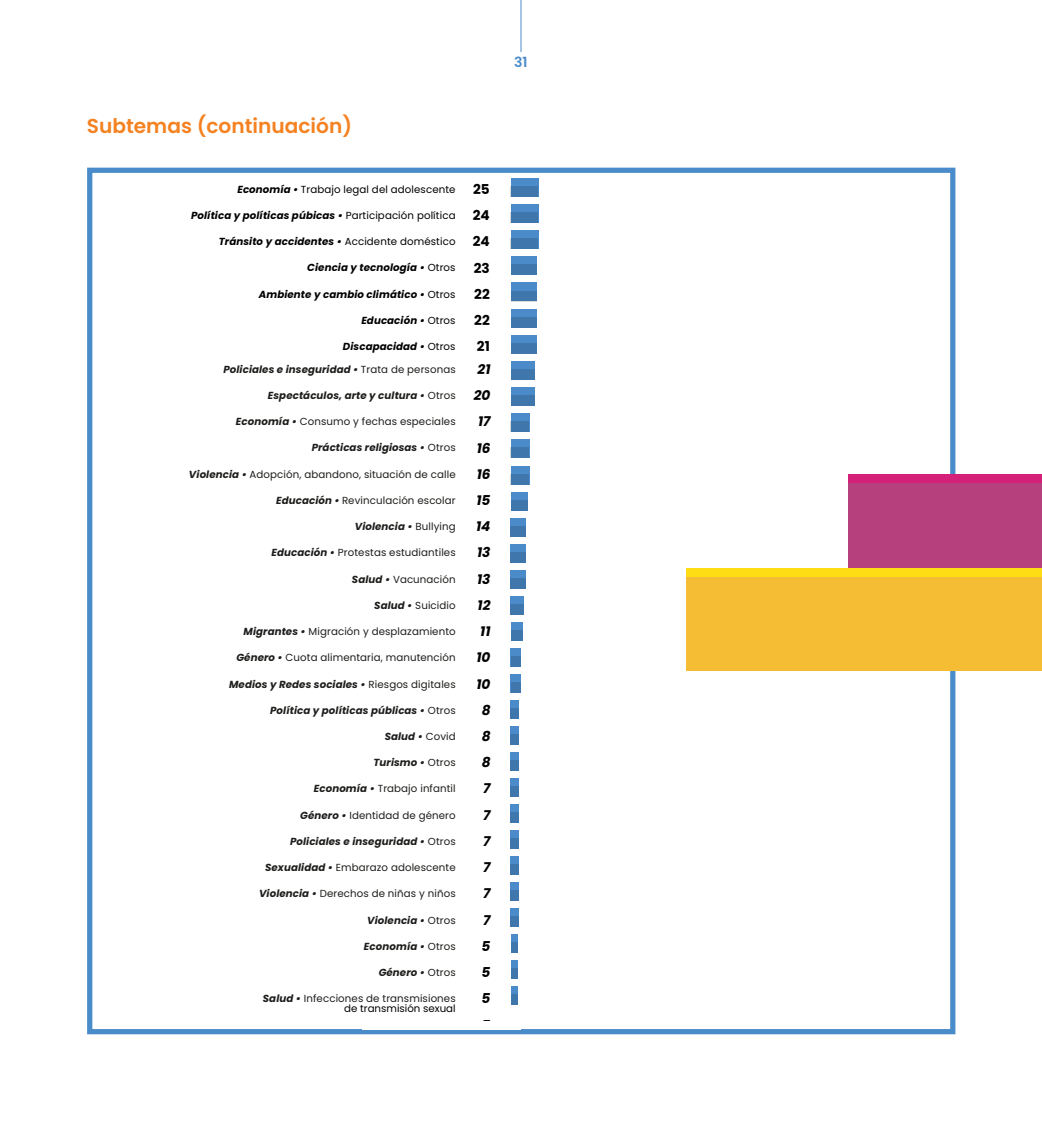
<style>
.page{position:relative;width:1042px;height:1141px;background:#fff}
.page>*{position:absolute;margin:0;border:0;box-sizing:border-box;transform-origin:0 0}
.t1{font:600 20.12px "Poppins";color:#f58221}
.t2{font:600 14px "Poppins";color:#4a8cc9}
.t3{font:italic 700 13.65px/26.2px "Poppins";color:#000;text-align:right}
.t4{font:700 13.65px/26.2px "Poppins";color:#000;text-align:center}
.t5{font:10.15px/10.2px "Poppins";letter-spacing:.01em;color:#1d1d1b;text-align:right}
.t6{font:italic 700 10.15px "Poppins";letter-spacing:.01em;color:#1d1d1b}
.t7{font:italic 700 10.15px "Poppins";letter-spacing:.01em;color:#000}
.t8{font:10.15px "Poppins";letter-spacing:.01em;color:#000}
.s1{font-weight:700;font-style:italic}
.s2{font-weight:400;font-style:normal}
.s3{color:#000}
</style>
<div class="page">
<hr style="left:520px;top:0;width:1px;height:52px;background:#4a8cc9">
<div style="left:511px;top:361px;width:23px;height:19px;background:#4b8bc9"></div>
<div style="left:511px;top:369px;width:23px;height:11px;background:#3f76ab"></div>
<div style="left:511px;top:388px;width:23px;height:18px;background:#4b8bc9"></div>
<div style="left:511px;top:395px;width:23px;height:11px;background:#3f76ab"></div>
<div style="left:511px;top:414px;width:18px;height:18px;background:#4b8bc9"></div>
<div style="left:511px;top:422px;width:18px;height:10px;background:#3f76ab"></div>
<div style="left:511px;top:440px;width:18px;height:18px;background:#4b8bc9"></div>
<div style="left:511px;top:448px;width:18px;height:10px;background:#3f76ab"></div>
<div style="left:511px;top:466px;width:18px;height:18px;background:#4b8bc9"></div>
<div style="left:511px;top:474px;width:18px;height:10px;background:#3f76ab"></div>
<div style="left:511px;top:492px;width:16px;height:18px;background:#4b8bc9"></div>
<div style="left:511px;top:500px;width:16px;height:10px;background:#3f76ab"></div>
<div style="left:511px;top:518px;width:15px;height:18px;background:#4b8bc9"></div>
<div style="left:511px;top:526px;width:15px;height:10px;background:#3f76ab"></div>
<div style="left:511px;top:544px;width:15px;height:18px;background:#4b8bc9"></div>
<div style="left:511px;top:552px;width:15px;height:11px;background:#3f76ab"></div>
<div style="left:511px;top:570px;width:15px;height:19px;background:#4b8bc9"></div>
<div style="left:511px;top:578px;width:15px;height:11px;background:#3f76ab"></div>
<div style="left:511px;top:596px;width:13px;height:19px;background:#4b8bc9"></div>
<div style="left:511px;top:604px;width:13px;height:11px;background:#3f76ab"></div>
<div style="left:511px;top:622px;width:11px;height:19px;background:#4b8bc9"></div>
<div style="left:511px;top:630px;width:11px;height:11px;background:#3f76ab"></div>
<div style="left:511px;top:648px;width:10px;height:19px;background:#4b8bc9"></div>
<div style="left:511px;top:656px;width:10px;height:11px;background:#3f76ab"></div>
<div style="left:511px;top:674px;width:10px;height:19px;background:#4b8bc9"></div>
<div style="left:511px;top:682px;width:10px;height:11px;background:#3f76ab"></div>
<div style="left:511px;top:700px;width:8px;height:19px;background:#4b8bc9"></div>
<div style="left:511px;top:708px;width:8px;height:11px;background:#3f76ab"></div>
<div style="left:511px;top:726px;width:8px;height:19px;background:#4b8bc9"></div>
<div style="left:511px;top:734px;width:8px;height:11px;background:#3f76ab"></div>
<div style="left:511px;top:752px;width:8px;height:19px;background:#4b8bc9"></div>
<div style="left:511px;top:760px;width:8px;height:11px;background:#3f76ab"></div>
<div style="left:511px;top:778px;width:8px;height:19px;background:#4b8bc9"></div>
<div style="left:511px;top:786px;width:8px;height:11px;background:#3f76ab"></div>
<div style="left:511px;top:804px;width:8px;height:19px;background:#4b8bc9"></div>
<div style="left:511px;top:812px;width:8px;height:11px;background:#3f76ab"></div>
<div style="left:511px;top:830px;width:8px;height:19px;background:#4b8bc9"></div>
<div style="left:511px;top:838px;width:8px;height:11px;background:#3f76ab"></div>
<div style="left:511px;top:856px;width:8px;height:19px;background:#4b8bc9"></div>
<div style="left:511px;top:864px;width:8px;height:11px;background:#3f76ab"></div>
<div style="left:511px;top:882px;width:8px;height:19px;background:#4b8bc9"></div>
<div style="left:511px;top:890px;width:8px;height:11px;background:#3f76ab"></div>
<div style="left:511px;top:908px;width:8px;height:19px;background:#4b8bc9"></div>
<div style="left:511px;top:916px;width:8px;height:11px;background:#3f76ab"></div>
<div style="left:511px;top:934px;width:6px;height:19px;background:#4b8bc9"></div>
<div style="left:511px;top:942px;width:6px;height:11px;background:#3f76ab"></div>
<div style="left:511px;top:960px;width:6px;height:19px;background:#4b8bc9"></div>
<div style="left:511px;top:968px;width:6px;height:11px;background:#3f76ab"></div>
<div style="left:511px;top:987px;width:6px;height:18px;background:#4b8bc9"></div>
<div style="left:511px;top:995px;width:6px;height:10px;background:#3f76ab"></div>
<div style="left:511px;top:178px;width:27px;height:19px;background:#4b8bc9"></div>
<div style="left:511px;top:186px;width:27px;height:11px;background:#3f76ab"></div>
<div style="left:511px;top:204px;width:27px;height:19px;background:#4b8bc9"></div>
<div style="left:511px;top:212px;width:27px;height:11px;background:#3f76ab"></div>
<div style="left:511px;top:230px;width:27px;height:19px;background:#4b8bc9"></div>
<div style="left:511px;top:238px;width:27px;height:11px;background:#3f76ab"></div>
<div style="left:511px;top:256px;width:26px;height:19px;background:#4b8bc9"></div>
<div style="left:511px;top:264px;width:25px;height:11px;background:#3f76ab"></div>
<div style="left:511px;top:283px;width:26px;height:18px;background:#4b8bc9"></div>
<div style="left:511px;top:291px;width:25px;height:10px;background:#3f76ab"></div>
<div style="left:511px;top:309px;width:26px;height:19px;background:#4b8bc9"></div>
<div style="left:511px;top:317px;width:25px;height:11px;background:#3f76ab"></div>
<div style="left:511px;top:335px;width:26px;height:19px;background:#4b8bc9"></div>
<div style="left:511px;top:343px;width:25px;height:11px;background:#3f76ab"></div>
<div style="left:87px;top:168px;width:868px;height:866px;border:5px solid #4a8cc9"></div>
<div style="left:363px;top:1021px;width:158px;height:8px;background:#fff"></div>
<div style="left:848px;top:474px;width:194px;height:103px;background:#b5407d"></div>
<div style="left:687px;top:568px;width:355px;height:102px;background:#f5bd33"></div>
<div style="left:848px;top:474px;width:194px;height:9px;background:#d5207a"></div>
<div style="left:687px;top:568px;width:355px;height:9px;background:#ffdd14"></div>
<h1 class="t1" style="left:87px;top:114px;width:267px">Subtemas (continuación)</h1>
<p class="t8" style="left:237px;top:183px;width:220px"><span class="s1">Economía •</span> Trabajo legal del adolescente</p>
<p class="t7" style="left:191px;top:209px;width:266px">Política y políticas púbicas • <span class="s2">Participación política</span></p>
<p class="t7" style="left:219px;top:236px;width:238px">Tránsito y accidentes • <span class="s2">Accidente doméstico</span></p>
<p class="t7" style="left:307px;top:262px;width:150px">Ciencia y tecnología • <span class="s2">Otros</span></p>
<p class="t7" style="left:259px;top:288px;width:198px">Ambiente y cambio climático • <span class="s2">Otros</span></p>
<p class="t7" style="left:361px;top:314px;width:96px">Educación • <span class="s2">Otros</span></p>
<p class="t7" style="left:343px;top:341px;width:114px">Discapacidad • <span class="s2">Otros</span></p>
<p class="t6" style="left:223px;top:363px;width:234px">Policiales e inseguridad • <span class="s2">Trata de personas</span></p>
<p class="t6" style="left:268px;top:390px;width:189px">Espectáculos, arte y cultura • <span class="s2">Otros</span></p>
<p class="t5" style="left:236px;top:417px;width:221px"><span class="s1">Economía •</span> Consumo y fechas especiales</p>
<p class="t6" style="left:312px;top:442px;width:145px">Prácticas religiosas • <span class="s2">Otros</span></p>
<p class="t5" style="left:189px;top:469px;width:268px"><span class="s1">Violencia •</span> Adopción, abandono, situación de calle</p>
<p class="t5" style="left:276px;top:495px;width:181px"><span class="s1">Educación •</span> Revinculación escolar</p>
<p class="t6" style="left:355px;top:521px;width:102px">Violencia • <span class="s2">Bullying</span></p>
<p class="t5" style="left:271px;top:548px;width:186px"><span class="s1">Educación •</span> Protestas estudiantiles</p>
<p class="t5" style="left:352px;top:574px;width:105px"><span class="s1">Salud •</span> Vacunación</p>
<p class="t5" style="left:374px;top:600px;width:83px"><span class="s1">Salud •</span> Suicidio</p>
<p class="t5" style="left:244px;top:626px;width:214px"><span class="s1">Migrantes •</span> Migración y desplazamiento</p>
<p class="t5" style="left:236px;top:653px;width:221px"><span class="s1">Género •</span> Cuota alimentaria, manutención</p>
<p class="t6" style="left:229px;top:678px;width:228px">Medios y Redes sociales • <span class="s2">Riesgos digitales</span></p>
<p class="t6" style="left:270px;top:704px;width:187px">Política y políticas públicas • <span class="s2">Otros</span></p>
<p class="t6" style="left:385px;top:731px;width:73px">Salud • <span class="s2">Covid</span></p>
<p class="t6" style="left:373px;top:757px;width:84px">Turismo • <span class="s2">Otros</span></p>
<p class="t5" style="left:314px;top:784px;width:143px"><span class="s1">Economía •</span> Trabajo infantil</p>
<p class="t5" style="left:300px;top:810px;width:157px"><span class="s1">Género •</span> Identidad de género</p>
<p class="t6" style="left:290px;top:835px;width:167px">Policiales e inseguridad • <span class="s2">Otros</span></p>
<p class="t5" style="left:265px;top:863px;width:192px"><span class="s1">Sexualidad •</span> Embarazo adolescente</p>
<p class="t5" style="left:259px;top:889px;width:198px"><span class="s1">Violencia •</span> Derechos de niñas y niños</p>
<p class="t6" style="left:367px;top:914px;width:90px">Violencia • <span class="s2">Otros</span></p>
<p class="t6" style="left:364px;top:940px;width:93px">Economía • <span class="s2">Otros</span></p>
<p class="t6" style="left:379px;top:967px;width:78px">Género • <span class="s2">Otros</span></p>
<p class="t5" style="left:263px;top:994px;width:194px"><span class="s1">Salud •</span> Infecciones de transmisiones <span class="s3">de transmisión sexual</span></p>
<h3 class="t4" style="left:473px;top:176px;width:18px">25<br>24<br>24<br>23<br>22<br>22<br>21</h3>
<h3 class="t3" style="left:474px;top:356px;width:18px">21<br>20<br>17<br>16<br>16<br>15<br>14<br>13<br>13<br>12<br>11<br>10<br>10<br>8<br>8<br>8<br>7<br>7<br>7<br>7<br>7<br>7<br>5<br>5<br>5<br>5</h3>
<h2 class="t2" style="left:514px;top:54px;width:15px">31</h2>
</div>
